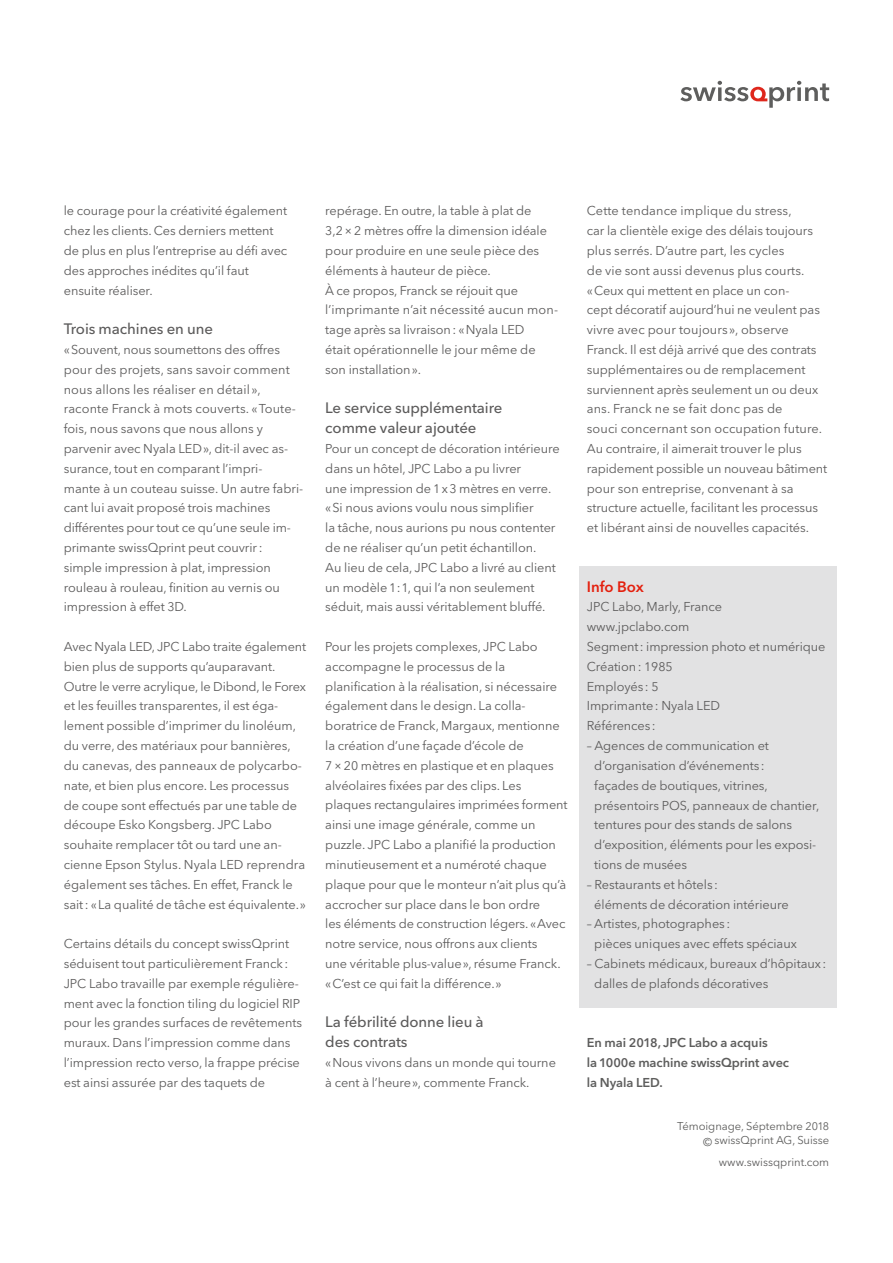
<style>
.page{position:relative;width:893px;height:1263px;background:#fff}
.page>*{position:absolute;margin:0;border:0;box-sizing:border-box;transform-origin:0 0}
.t1{font:500 15px/19.8px "Avenir Next LT Pro";letter-spacing:-.005em;color:#5c5b5b}
.t2{font:600 15px "Avenir Next LT Pro";color:#e4200e}
.t3{font:12.75px/19.8px "Avenir Next LT Pro";letter-spacing:-.005em;color:#5c5b5b}
.t4{font:600 12.75px/19.8px "Avenir Next LT Pro";letter-spacing:-.005em;color:#5e5e5d}
.t5{font:11.25px/14.4px "Avenir Next LT Pro";letter-spacing:-.005em;color:#5e5e5d;text-align:right}
.t6{font:11.25px "Avenir Next LT Pro";color:#5c5b5b}
.s1{font-size:12.3px}
.s2{font-size:12.3px;color:#5c5b5b}
.s3{font-size:10.8px}
</style>
<div class="page">
<svg style="left:680px;top:81px;width:149px;height:27px"></svg>
<div style="left:579px;top:566px;width:258px;height:441px;background:#e2e2e3"></div>
<p class="t3" style="left:64px;top:201px;width:225px">le courage pour la créativité également chez les clients. Ces derniers mettent de plus en plus l’entreprise au défi avec des approches inédites qu’il faut ensuite réaliser.</p>
<p class="t1" style="left:64px;top:319px;width:151px">Trois machines en une</p>
<p class="t3" style="left:64px;top:340px;width:241px">«Souvent, nous soumettons des offres pour des projets, sans savoir comment nous allons les réaliser en détail», raconte Franck à mots couverts. «Toute&shy;fois, nous savons que nous allons y parvenir avec Nyala LED», dit-il avec as&shy;surance, tout en comparant l’impri-<br>mante à un couteau suisse. Un autre fabri&shy;cant lui avait proposé trois machines différentes pour tout ce qu’une seule im&shy;primante swissQprint peut couvrir: simple impression à plat, impression rouleau à rouleau, finition au vernis ou impression à effet <span class="s1">3</span>D.</p>
<p class="t3" style="left:64px;top:637px;width:244px">Avec Nyala LED, JPC Labo traite également bien plus de supports qu’auparavant.<br>Outre le verre acrylique, le Dibond, le Forex et les feuilles transparentes, il est éga&shy;lement possible d’imprimer du linoléum, du verre, des matériaux pour bannières, du canevas, des panneaux de polycarbo&shy;nate, et bien plus encore. Les processus de coupe sont effectués par une table de découpe Esko Kongsberg. JPC Labo souhaite remplacer tôt ou tard une an&shy;cienne Epson Stylus. Nyala LED reprendra également ses tâches. En effet, Franck le sait: «La qualité de tâche est équivalente.»</p>
<p class="t3" style="left:64px;top:934px;width:240px">Certains détails du concept swissQprint séduisent tout particulièrement Franck:<br>JPC Labo travaille par exemple régulière&shy;ment avec la fonction tiling du logiciel RIP pour les grandes surfaces de revêtements muraux. Dans l’impression comme dans l’impression recto verso, la frappe précise est ainsi assurée par des taquets de</p>
<p class="t3" style="left:325px;top:201px;width:234px">repérage. En outre, la table à plat de <span class="s1">3</span>,<span class="s1">2</span>×<span class="s1">2</span> mètres offre la dimension idéale pour produire en une seule pièce des éléments à hauteur de pièce.<br>À ce propos, Franck se réjouit que l’imprimante n’ait nécessité aucun mon&shy;tage après sa livraison: «Nyala LED<br>était opérationnelle le jour même de son installation».</p>
<p class="t1" style="left:325px;top:398px;width:179px">Le service supplémentaire comme valeur ajoutée</p>
<p class="t3" style="left:325px;top:439px;width:236px">Pour un concept de décoration intérieure dans un hôtel, JPC Labo a pu livrer<br>une impression de <span class="s1">1</span>x<span class="s1">3</span> mètres en verre. «Si nous avions voulu nous simplifier<br>la tâche, nous aurions pu nous contenter de ne réaliser qu’un petit échantillon.<br>Au lieu de cela, JPC Labo a livré au client un modèle <span class="s1">1</span>:<span class="s1">1</span>, qui l’a non seulement séduit, mais aussi véritablement bluffé.</p>
<p class="t3" style="left:325px;top:637px;width:244px">Pour les projets complexes, JPC Labo accompagne le processus de la planification à la réalisation, si nécessaire également dans le design. La colla&shy;boratrice de Franck, Margaux, mentionne la création d’une façade d’école de<br><span class="s1">7</span>×<span class="s1">20</span> mètres en plastique et en plaques alvéolaires fixées par des clips. Les plaques rectangulaires imprimées forment ainsi une image générale, comme un puzzle. JPC Labo a planifié la production minutieusement et a numéroté chaque plaque pour que le monteur n’ait plus qu’à accrocher sur place dans le bon ordre<br>les éléments de construction légers. «Avec notre service, nous offrons aux clients<br>une véritable plus-value», résume Franck. «C’est ce qui fait la différence.»</p>
<p class="t1" style="left:325px;top:1012px;width:160px">La fébrilité donne lieu à des contrats</p>
<p class="t3" style="left:325px;top:1052px;width:232px">«Nous vivons dans un monde qui tourne à cent à l’heure», commente Franck.</p>
<p class="t3" style="left:587px;top:201px;width:242px">Cette tendance implique du stress,<br>car la clientèle exige des délais toujours plus serrés. D’autre part, les cycles<br>de vie sont aussi devenus plus courts. «Ceux qui mettent en place un con-<br>cept décoratif aujourd’hui ne veulent pas vivre avec pour toujours», observe Franck. Il est déjà arrivé que des contrats supplémentaires ou de remplacement surviennent après seulement un ou deux ans. Franck ne se fait donc pas de<br>souci concernant son occupation future.<br>Au contraire, il aimerait trouver le plus rapidement possible un nouveau bâtiment pour son entreprise, convenant à sa structure actuelle, facilitant les processus et libérant ainsi de nouvelles capacités.</p>
<p class="t2" style="left:587px;top:577px;width:58px">Info Box</p>
<p class="t3" style="left:587px;top:597px;width:240px">JPC Labo, Marly, France www.jpclabo.com<br>Segment: impression photo et numérique<br>Création: <span class="s1">1985<br></span>Employés : <span class="s1">5<br></span>Imprimante: Nyala LED<br>Références :</p>
<p class="t3" style="left:594px;top:736px;width:227px;text-indent:-7px">– Agences de communication et d’organisation d’événements :<br>façades de boutiques, vitrines, présentoirs POS, panneaux de chantier, tentures pour des stands de salons d’exposition, éléments pour les exposi&shy;tions de musées</p>
<p class="t3" style="left:594px;top:874px;width:196px;text-indent:-7px">– Restaurants et hôtels :<br>éléments de décoration intérieure</p>
<p class="t3" style="left:594px;top:914px;width:204px;text-indent:-7px">– Artistes, photographes :<br>pièces uniques avec effets spéciaux</p>
<p class="t3" style="left:594px;top:953px;width:233px;text-indent:-7px">– Cabinets médicaux, bureaux d’hôpitaux: dalles de plafonds décoratives</p>
<p class="t4" style="left:587px;top:1033px;width:204px">En mai <span class="s2">2018</span>, JPC Labo a acquis<br>la <span class="s2">1000</span>e machine swissQprint avec la Nyala LED.</p>
<p class="t5" style="left:677px;top:1119px;width:154px">Témoignage, Séptembre <span class="s3">2018 </span>© swissQprint AG, Suisse</p>
<p class="t6" style="left:719px;top:1155px;width:112px">www.swissqprint.com</p>
</div>
